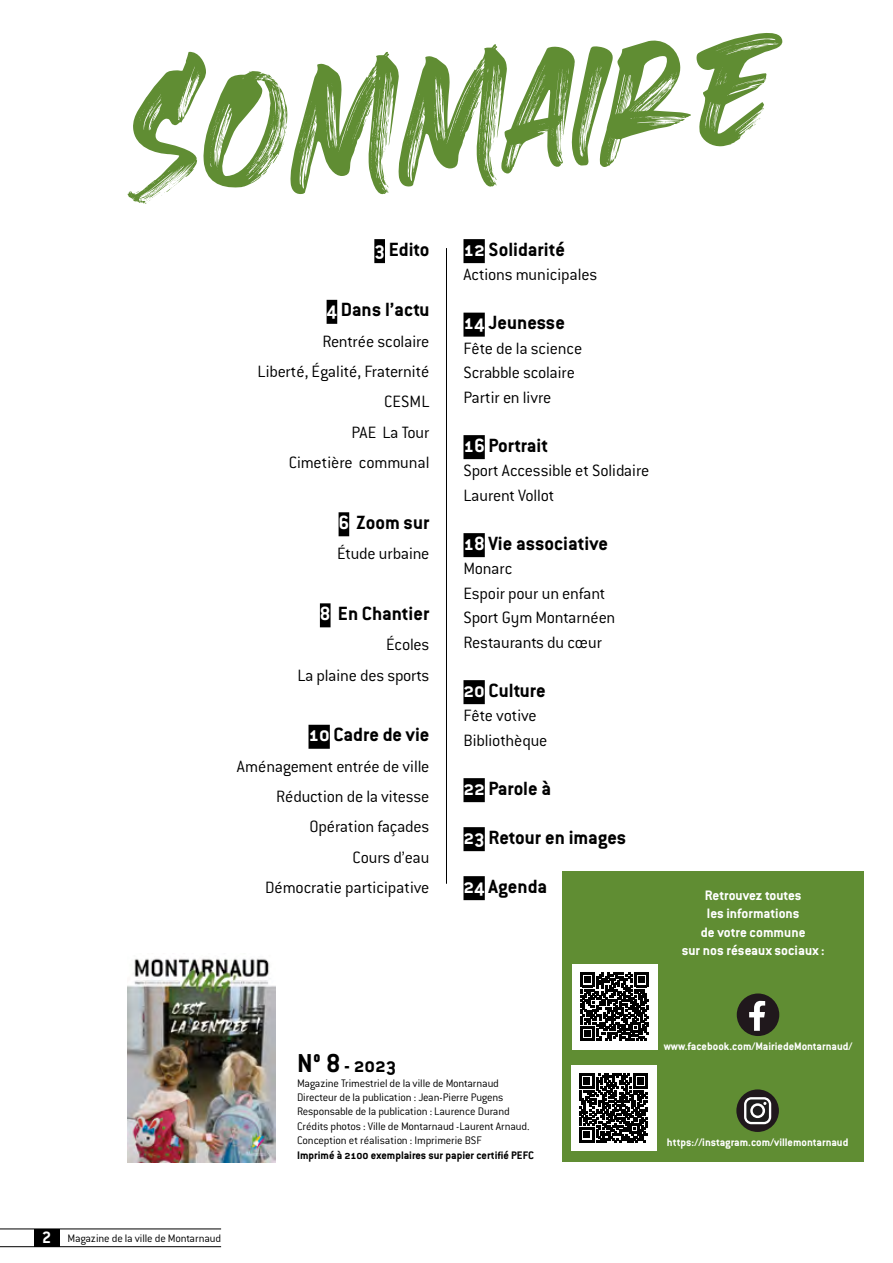
<style>
.page{position:relative;width:893px;height:1263px;background:#fff}
.page>*{position:absolute;margin:0;border:0;box-sizing:border-box;transform-origin:0 0}
.t1{font:251.4px "Heaters";color:#608d33}
.t2{font:700 21px "Conduit OSITC";color:#000}
.t3{font:700 21px "Conduit ITC";color:#000}
.t4{font:300 18px/30.3px "Conduit OSITC";letter-spacing:-.01em;color:#000}
.t5{font:700 15px/18px "Conduit OSITC";color:#fff;text-align:center}
.t6{font:300 12px/14.4px "Conduit OSITC";letter-spacing:-.015em;color:#000}
.t7{font:700 12px "Conduit OSITC";color:#fff}
.t8{font:700 12px "Conduit OSITC";color:#000}
.s1{color:#fff}
.s2{font-family:"Conduit OSITC";color:#fff}
.s3{font-family:"Conduit ITC";font-weight:700;font-size:18px;color:#fff}
.s4{font-size:28.5px}
</style>
<div class="page">
<div style="left:374px;top:239px;width:11px;height:24px;background:#000"></div>
<div style="left:327px;top:300px;width:10px;height:24px;background:#000"></div>
<div style="left:339px;top:512px;width:10px;height:24px;background:#000"></div>
<div style="left:320px;top:603px;width:11px;height:24px;background:#000"></div>
<div style="left:308px;top:725px;width:22px;height:24px;background:#000"></div>
<div style="left:463px;top:239px;width:22px;height:24px;background:#000"></div>
<div style="left:463px;top:313px;width:22px;height:24px;background:#000"></div>
<div style="left:463px;top:435px;width:22px;height:24px;background:#000"></div>
<div style="left:463px;top:533px;width:22px;height:24px;background:#000"></div>
<div style="left:463px;top:680px;width:22px;height:24px;background:#000"></div>
<div style="left:463px;top:778px;width:22px;height:24px;background:#000"></div>
<div style="left:463px;top:827px;width:22px;height:24px;background:#000"></div>
<div style="left:463px;top:876px;width:22px;height:24px;background:#000"></div>
<hr style="left:0;top:1228px;width:221px;height:1px;background:#000">
<hr style="left:0;top:1246px;width:221px;height:1px;background:#000">
<div style="left:34px;top:1229px;width:26px;height:18px;background:#000"></div>
<hr style="left:446px;top:248px;width:1px;height:636px;background:#000">
<div style="left:562px;top:871px;width:301px;height:290px;background:#608d33"></div>
<div style="left:737px;top:993px;width:42px;height:43px;background:#20181c;border-radius:50%"></div>
<svg style="left:749px;top:1000px;width:16px;height:31px"></svg>
<div style="left:736px;top:1089px;width:43px;height:43px;background:#20181c;border-radius:50%"></div>
<div style="left:744px;top:1097px;width:27px;height:27px;background:#fff;border-radius:7px"></div>
<div style="left:746px;top:1099px;width:23px;height:23px;background:#1c1c1c;border-radius:5px"></div>
<svg style="left:750px;top:1103px;width:15px;height:15px"></svg>
<div style="left:753px;top:1106px;width:9px;height:9px;background:#1c1c1c;border-radius:5px"></div>
<div style="left:572px;top:964px;width:85px;height:85px;background:#fff"></div>
<svg style="left:580px;top:972px;width:69px;height:69px"></svg>
<div style="left:571px;top:1065px;width:85px;height:85px;background:#fff"></div>
<svg style="left:579px;top:1074px;width:69px;height:68px"></svg>
<img style="left:128px;top:958px;width:147px;height:204px">
<h1 class="t1" style="left:116px;top:31px;width:650px;rotate:-4deg">Sommaire</h1>
<p class="t2" style="left:374px;top:236px;width:57px"><span class="s1">3</span> Edito</p>
<p class="t2" style="left:463px;top:236px;width:103px"><span class="s1">12</span> Solidarité</p>
<p class="t4" style="left:463px;top:259px;width:135px">Actions municipales</p>
<p class="t2" style="left:463px;top:310px;width:103px"><span class="s1">14</span> Jeunesse</p>
<p class="t4" style="left:463px;top:335px;width:120px;line-height:24.5px">Fête de la science<br>Scrabble scolaire<br>Partir en livre</p>
<p class="t2" style="left:463px;top:432px;width:86px"><span class="s1">16</span> Portrait</p>
<p class="t4" style="left:463px;top:458px;width:187px;line-height:24.5px">Sport Accessible et Solidaire<br>Laurent Vollot</p>
<p class="t2" style="left:463px;top:530px;width:146px"><span class="s1">18</span> Vie associative</p>
<p class="t4" style="left:463px;top:556px;width:153px;line-height:24.5px">Monarc<br>Espoir pour un enfant<br>Sport Gym Montarnéen<br>Restaurants du cœur</p>
<p class="t2" style="left:463px;top:677px;width:84px"><span class="s1">20</span> Culture</p>
<p class="t4" style="left:463px;top:703px;width:85px;line-height:24.5px">Fête votive<br>Bibliothèque</p>
<p class="t2" style="left:463px;top:775px;width:89px"><span class="s1">22</span> Parole à</p>
<p class="t2" style="left:463px;top:824px;width:164px"><span class="s1">23</span> Retour en images</p>
<p class="t2" style="left:463px;top:873px;width:85px"><span class="s1">24</span> Agenda</p>
<p class="t3" style="left:327px;top:297px;width:104px"><span class="s2">4</span> Dans l’actu</p>
<p class="t4" style="left:258px;top:325px;width:173px;text-align:right">Rentrée scolaire<br>Liberté, Égalité, Fraternité<br>CESML<br>PAE La Tour<br>Cimetière communal</p>
<p class="t2" style="left:339px;top:509px;width:92px"><span class="s1">6</span> Zoom sur</p>
<p class="t4" style="left:337px;top:538px;width:94px">Étude urbaine</p>
<p class="t2" style="left:320px;top:601px;width:111px"><span class="s1">8</span> En Chantier</p>
<p class="t4" style="left:297px;top:629px;width:134px;text-align:right">Écoles<br>La plaine des sports</p>
<p class="t2" style="left:308px;top:722px;width:122px"><span class="s1">10</span> Cadre de vie</p>
<p class="t4" style="left:237px;top:750px;width:194px;text-align:right">Aménagement entrée de ville<br>Réduction de la vitesse<br>Opération façades<br>Cours d’eau<br>Démocratie participative</p>
<p class="t5" style="left:682px;top:886px;width:145px">Retrouvez toutes<br>les informations<br>de votre commune<br>sur nos réseaux sociaux :</p>
<p class="t6" style="left:42px;top:1231px;width:180px"><span class="s3">2</span> Magazine de la ville de Montarnaud</p>
<p class="t2" style="left:297px;top:1053px;width:101px"><span class="s4">N° 8</span> - 2023</p>
<p class="t6" style="left:297px;top:1075px;width:234px">Magazine Trimestriel de la ville de Montarnaud Directeur de la publication : Jean-Pierre Pugens Responsable de la publication : Laurence Durand Crédits photos : Ville de Montarnaud -Laurent Arnaud.<br>Conception et réalisation : Imprimerie BSF</p>
<p class="t8" style="left:297px;top:1147px;width:238px">Imprimé à 2100 exemplaires sur papier certifié PEFC</p>
<p class="t7" style="left:664px;top:1039px;width:190px">www.facebook.com/MairiedeMontarnaud/</p>
<p class="t7" style="left:667px;top:1135px;width:183px">https://instagram.com/villemontarnaud</p>
</div>
